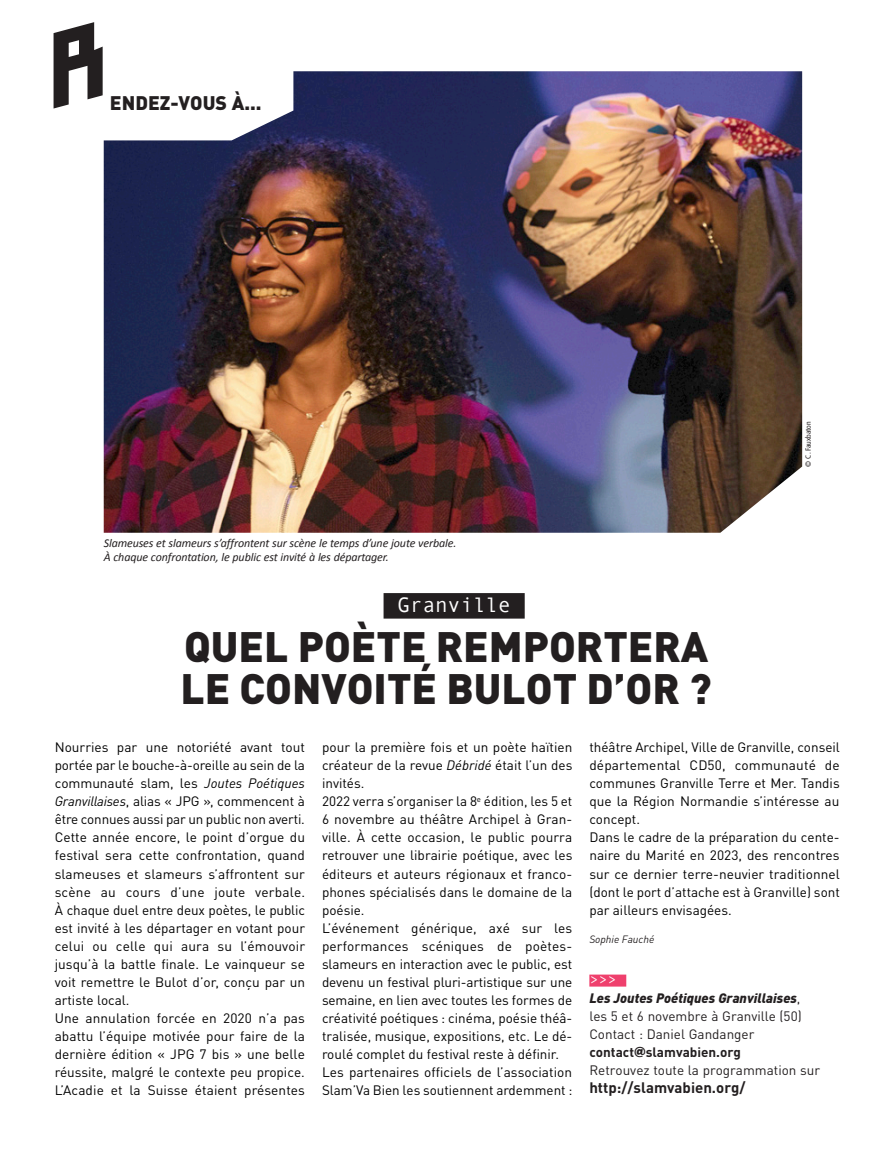
<style>
.page{position:relative;width:893px;height:1149px;background:#fff}
.page>*{position:absolute;margin:0;border:0;box-sizing:border-box;transform-origin:0 0}
.t1{font:130.65px "Minimum Bong Noir";color:#231f20}
.t2{font:900 42px "FFDIN Pro";color:#231f20}
.Normal_e{font:21px "Andale Mono";color:#fff}
.t3{font:900 19.5px "FFDIN Pro";color:#231f20}
.Normal_e-2{font:700 15px "FFDIN Pro";color:#231f20}
.Normal_e-3{font:15px "Andale Mono";color:#fff}
.t4{font:13.5px/18px "FFDIN Pro";color:#000;text-align:justify}
.Normal_e-4{font:13.5px/18px "FFDIN Pro";color:#231f20}
.Normal_e-5{font:italic 900 13.5px/18px "FFDIN Pro";color:#231f20}
.légendes_2022{font:italic 12px "Calibri";letter-spacing:-.01em;color:#231f20}
.Signatures_articles{font:italic 10.5px "FFDIN Pro";color:#231f20}
.credit_photo_2022{font:condensed 7.5px "Frutiger";color:#231f20}
.s1{font-style:italic}
.s2{font-weight:400;font-style:normal}
.s3{font-weight:700}
.s4{font-family:"Benton Sans";font-weight:900}
</style>
<div class="page">
<img style="left:104px;top:71px;width:698px;height:461px">
<div style="left:384px;top:593px;width:141px;height:25px;background:#231f20"></div>
<div style="left:589px;top:974px;width:37px;height:12px;background:#ef406d"></div>
<svg style="left:104px;top:71px;width:189px;height:69px"></svg>
<h1 class="t1" style="left:49px;top:5px;width:63px">R</h1>
<h3 class="t3" style="left:110px;top:86px;width:153px">ENDEZ-VOUS À...</h3>
<p class="légendes_2022" style="left:104px;top:535px;width:354px">Slameuses et slameurs s’affrontent sur scène le temps d’une joute verbale.</p>
<p class="légendes_2022" style="left:104px;top:548px;width:287px">À chaque confrontation, le public est invité à les départager.</p>
<p class="credit_photo_2022" style="left:804px;top:466px;width:47px;rotate:-90deg">© C. Fauxbaton</p>
<p class="Normal_e" style="left:397px;top:592px;width:115px">Granville</p>
<p class="t2" style="left:184px;top:610px;width:526px">QUEL POÈTE REMPORTERA</p>
<p class="t2" style="left:181px;top:652px;width:533px">LE CONVOITÉ BULOT D’OR ?</p>
<p class="t4" style="left:55px;top:737px;width:252px">Nourries par une notoriété avant tout portée par le bouche-à-oreille au sein de la communauté slam, les <span class="s1">Joutes Poétiques Granvillaises</span>, alias « JPG », commencent à être connues aussi par un public non averti.</p>
<p class="t4" style="left:55px;top:827px;width:252px">Cette année encore, le point d’orgue du festival sera cette confrontation, quand slameuses et slameurs s’affrontent sur scène au cours d’une joute verbale.<br>À chaque duel entre deux poètes, le public est invité à les départager en votant pour celui ou celle qui aura su l’émouvoir jusqu’à la battle finale. Le vainqueur se voit remettre le Bulot d’or, conçu par un artiste local.</p>
<p class="t4" style="left:55px;top:1007px;width:252px">Une annulation forcée en 2020 n’a pas abattu l’équipe motivée pour faire de la dernière édition « JPG 7 bis » une belle réussite, malgré le contexte peu propice.<br>L’Acadie et la Suisse étaient présentes</p>
<p class="t4" style="left:322px;top:737px;width:252px">pour la première fois et un poète haïtien créateur de la revue <span class="s1">Débridé</span> était l’un des invités.</p>
<p class="t4" style="left:322px;top:791px;width:252px">2022 verra s’organiser la 8<sup>e</sup> édition, les 5 et 6 novembre au théâtre Archipel à Gran&shy;ville. À cette occasion, le public pourra retrouver une librairie poétique, avec les éditeurs et auteurs régionaux et franco&shy;phones spécialisés dans le domaine de la poésie.</p>
<p class="t4" style="left:322px;top:917px;width:252px">L’événement générique, axé sur les performances scéniques de poètes&shy;slameurs en interaction avec le public, est devenu un festival pluri-artistique sur une semaine, en lien avec toutes les formes de créativité poétiques : cinéma, poésie théâ&shy;tralisée, musique, expositions, etc. Le dé&shy;roulé complet du festival reste à définir.</p>
<p class="t4" style="left:322px;top:1061px;width:252px">Les partenaires officiels de l’association<br>Slam’Va Bien les soutiennent ardemment :</p>
<p class="t4" style="left:589px;top:737px;width:252px">théâtre Archipel, Ville de Granville, conseil départemental CD50, communauté de communes Granville Terre et Mer. Tandis que la Région Normandie s’intéresse au concept.</p>
<p class="t4" style="left:589px;top:827px;width:252px">Dans le cadre de la préparation du cente&shy;naire du Marité en 2023, des rencontres sur ce dernier terre-neuvier traditionnel (dont le port d’attache est à Granville) sont par ailleurs envisagées.</p>
<p class="Signatures_articles" style="left:589px;top:930px;width:66px">Sophie Fauché</p>
<p class="Normal_e-3" style="left:589px;top:971px;width:28px">&gt;&gt;&gt;</p>
<p class="Normal_e-5" style="left:589px;top:986px;width:214px">Les Joutes Poétiques Granvillaises<span class="s2">, les 5 et 6 novembre à Granville (50)</span></p>
<p class="Normal_e-4" style="left:589px;top:1023px;width:167px">Contact : Daniel Gandanger <span class="s3">contact</span><span class="s4">@</span><span class="s3">slamvabien.org</span></p>
<p class="Normal_e-4" style="left:589px;top:1059px;width:232px">Retrouvez toute la programmation sur</p>
<p class="Normal_e-2" style="left:589px;top:1074px;width:158px">http://slamvabien.org/</p>
</div>
